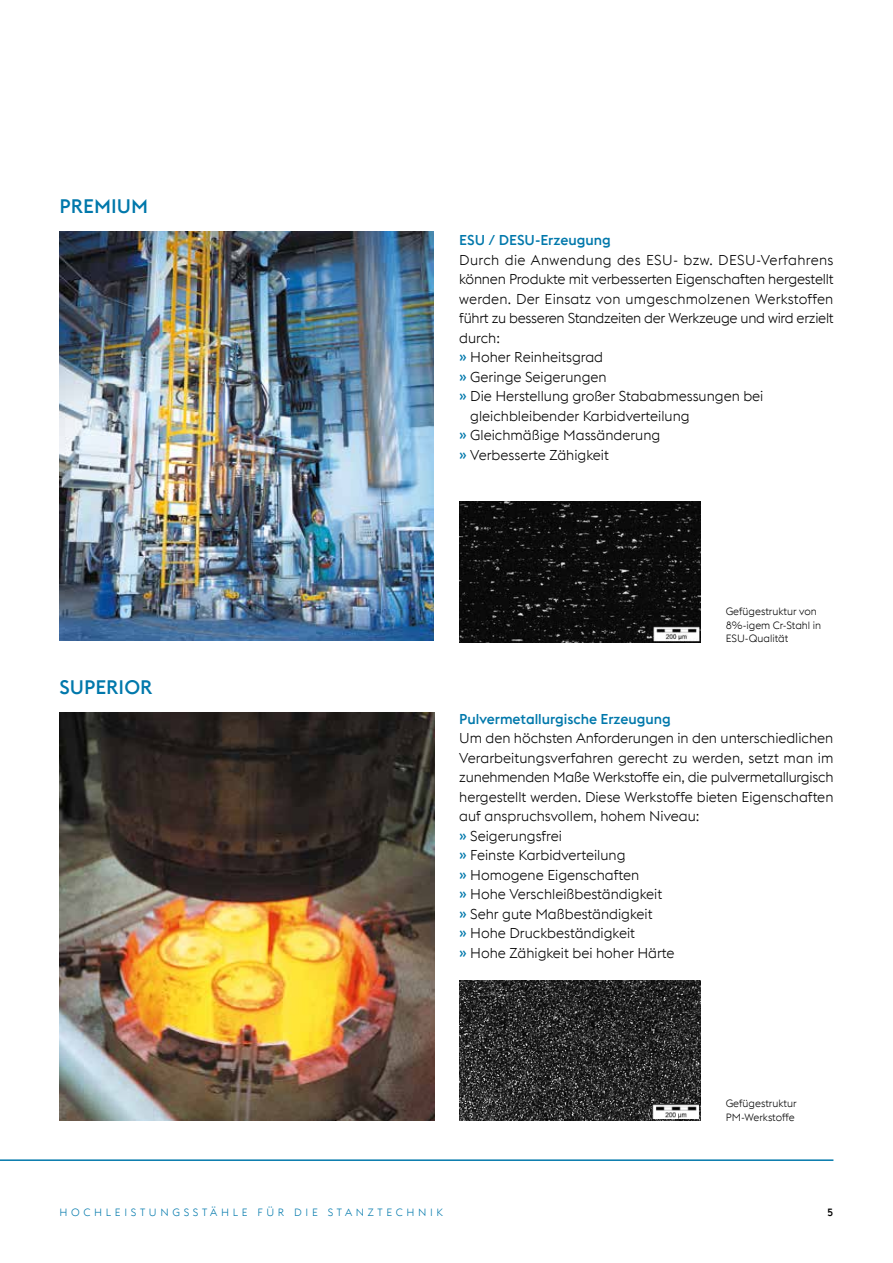
<style>
.page{position:relative;width:893px;height:1263px;background:#fff}
.page>*{position:absolute;margin:0;border:0;box-sizing:border-box;transform-origin:0 0}
.t1{font:500 19.5px "voestalpine";color:#0078ab}
.t2{font:300 14.25px/19.5px "voestalpine";color:#000}
.t3{font:300 14.25px "voestalpine";letter-spacing:-.02em;color:#000}
.t4{font:500 14.25px "voestalpine";color:#0078ab}
.t5{font:300 14.25px "voestalpine";letter-spacing:.025em;color:#000}
.t6{font:300 10.5px/13.5px "voestalpine";color:#000}
.t7{font:300 10.5px "voestalpine";letter-spacing:.35em;color:#0078ab}
.t8{font:500 10.5px "voestalpine";color:#000}
.s1{font-weight:500;color:#0078ab}
</style>
<div class="page">
<img style="left:60px;top:232px;width:374px;height:408px">
<img style="left:60px;top:712px;width:374px;height:408px">
<img style="left:459px;top:502px;width:241px;height:140px">
<img style="left:459px;top:980px;width:241px;height:140px">
<hr style="left:0;top:1159px;width:833px;height:2px;background:#0078ab">
<img style="left:653px;top:1105px;width:45px;height:14px">
<h1 class="t1" style="left:60px;top:195px;width:90px">PREMIUM</h1>
<p class="t4" style="left:459px;top:232px;width:153px">ESU / DESU-Erzeugung</p>
<p class="t5" style="left:459px;top:252px;width:376px">Durch die Anwendung des ESU- bzw. DESU-Verfahrens</p>
<p class="t2" style="left:459px;top:270px;width:376px">können Produkte mit verbesserten Eigenschaften hergestellt</p>
<p class="t2" style="left:459px;top:289px;width:376px">werden. Der Einsatz von umgeschmolzenen Werkstoffen</p>
<p class="t3" style="left:459px;top:310px;width:376px">führt zu besseren Standzeiten der Werkzeuge und wird erzielt</p>
<p class="t2" style="left:459px;top:328px;width:42px">durch:</p>
<p class="t2" style="left:459px;top:348px;width:145px"><span class="s1">»</span> Hoher Reinheitsgrad</p>
<p class="t2" style="left:459px;top:367px;width:149px"><span class="s1">»</span> Geringe Seigerungen</p>
<p class="t2" style="left:459px;top:387px;width:306px"><span class="s1">»</span> Die Herstellung großer Stababmessungen bei</p>
<p class="t2" style="left:470px;top:406px;width:221px">gleichbleibender Karbidverteilung</p>
<p class="t2" style="left:459px;top:426px;width:203px"><span class="s1">»</span> Gleichmäßige Massänderung</p>
<p class="t2" style="left:459px;top:445px;width:151px"><span class="s1">»</span> Verbesserte Zähigkeit</p>
<h1 class="t1" style="left:60px;top:675px;width:94px">SUPERIOR</h1>
<p class="t6" style="left:726px;top:605px;width:97px">Gefügestruktur von<br>8%-igem Cr-Stahl in<br>ESU-Qualität</p>
<p class="t4" style="left:459px;top:710px;width:213px">Pulvermetallurgische Erzeugung</p>
<p class="t2" style="left:459px;top:728px;width:376px">Um den höchsten Anforderungen in den unterschiedlichen Verarbeitungsverfahren gerecht zu werden, setzt man im zunehmenden Maße Werkstoffe ein, die pulvermetallurgisch hergestellt werden. Diese Werkstoffe bieten Eigenschaften auf anspruchsvollem, hohem Niveau:<br><span class="s1">»</span> Seigerungsfrei<br><span class="s1">»</span> Feinste Karbidverteilung<br><span class="s1">»</span> Homogene Eigenschaften<br><span class="s1">»</span> Hohe Verschleißbeständigkeit<br><span class="s1">»</span> Sehr gute Maßbeständigkeit<br><span class="s1">»</span> Hohe Druckbeständigkeit<br><span class="s1">»</span> Hohe Zähigkeit bei hoher Härte</p>
<p class="t7" style="left:60px;top:1206px;width:385px">HOCHLEISTUNGSSTÄHLE FÜR DIE STANZTECHNIK</p>
<p class="t6" style="left:726px;top:1096px;width:72px">Gefügestruktur<br>PM-Werkstoffe</p>
<p class="t8" style="left:827px;top:1205px;width:8px">5</p>
</div>
